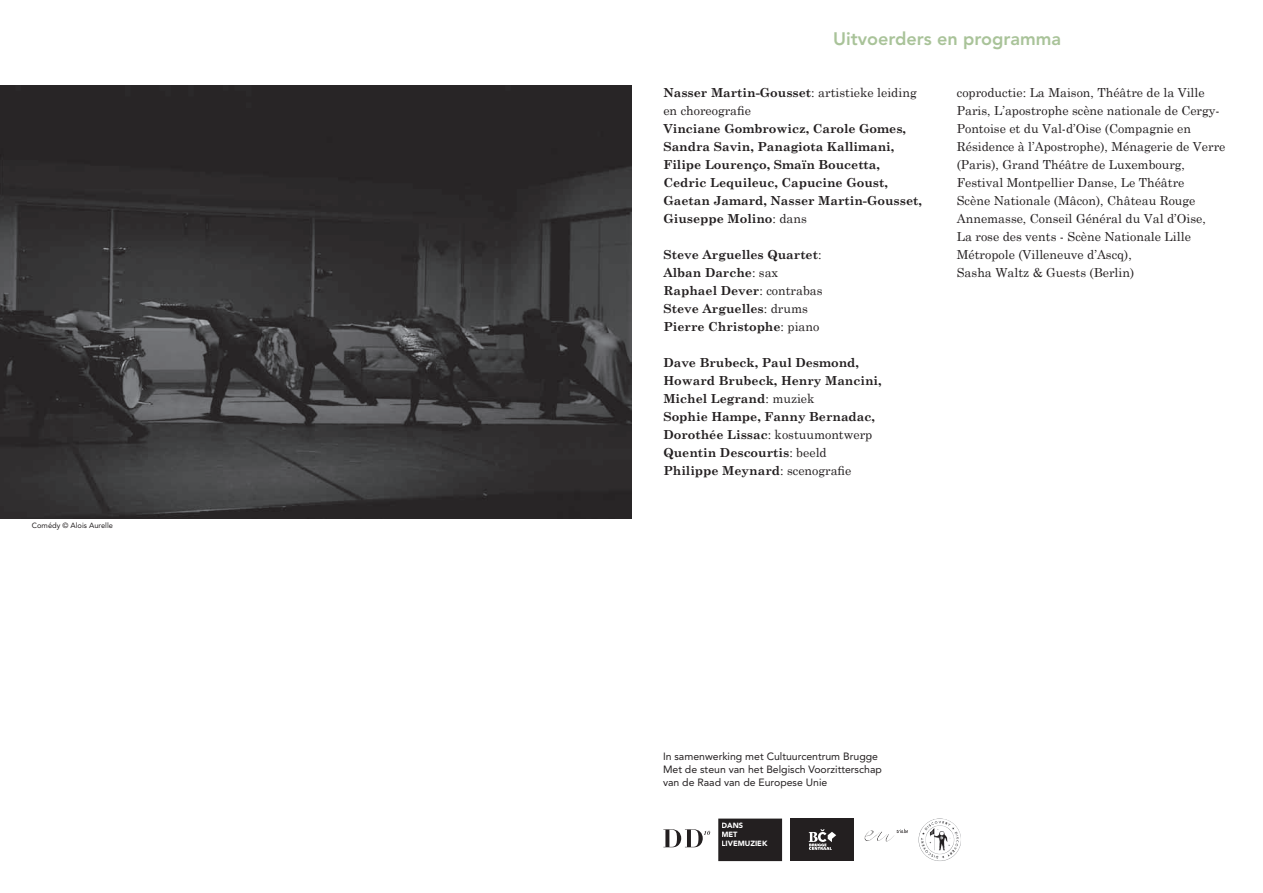
<style>
.page{position:relative;width:1263px;height:893px;background:#fff}
.page>*{position:absolute;margin:0;border:0;box-sizing:border-box;transform-origin:0 0}
.t1{font:800 18px "Avenir LT";color:#a9c399}
.t2{font:700 12.45px/18px "Century Schoolbook";color:#231f20}
.t3{font:12.45px/18px "Century Schoolbook";color:#231f20}
.t4{font:10.5px/12.8px "Avenir LT";color:#231f20}
.t5{font:7.5px "Avenir LT";color:#231f20}
.t6{font:900 7.5px/9px "Avenir LT";color:#fff}
.s1{font-weight:700}
.s2{font-weight:400}
</style>
<div class="page">
<div style="left:718px;top:819px;width:64px;height:42px;background:#231f20"></div>
<div style="left:722px;top:822px;width:21px;height:6px;background:#231f20"></div>
<div style="left:722px;top:831px;width:15px;height:6px;background:#231f20"></div>
<div style="left:722px;top:840px;width:45px;height:6px;background:#231f20"></div>
<svg style="left:864px;top:829px;width:44px;height:13px"></svg>
<div style="left:790px;top:818px;width:64px;height:43px;background:#231f20"></div>
<svg style="left:809px;top:829px;width:27px;height:21px"></svg>
<svg style="left:663px;top:829px;width:47px;height:18px"></svg>
<img style="left:0;top:85px;width:631px;height:433px">
<img style="left:918px;top:819px;width:43px;height:42px">
<p class="t5" style="left:32px;top:521px;width:83px">Comédy © Alois Aurelle</p>
<h1 class="t1" style="left:833px;top:28px;width:229px">Uitvoerders en programma</h1>
<p class="t3" style="left:663px;top:83px;width:255px"><span class="s1">Nasser Martin-Gousset</span>: artistieke leiding en choreografie</p>
<p class="t2" style="left:663px;top:119px;width:260px">Vinciane Gombrowicz, Carole Gomes, Sandra Savin, Panagiota Kallimani, Filipe Lourenço, Smaïn Boucetta, Cedric Lequileuc, Capucine Goust, Gaetan Jamard, Nasser Martin-Gousset, Giuseppe Molino<span class="s2">: dans</span></p>
<p class="t2" style="left:663px;top:245px;width:161px">Steve Arguelles Quartet<span class="s2">:<br></span>Alban Darche<span class="s2">: sax<br></span>Raphael Dever<span class="s2">: contrabas<br></span>Steve Arguelles<span class="s2">: drums<br></span>Pierre Christophe<span class="s2">: piano</span></p>
<p class="t2" style="left:663px;top:353px;width:220px">Dave Brubeck, Paul Desmond,<br>Howard Brubeck, Henry Mancini,<br>Michel Legrand<span class="s2">: muziek<br></span>Sophie Hampe, Fanny Bernadac,<br>Dorothée Lissac<span class="s2">: kostuumontwerp<br></span>Quentin Descourtis<span class="s2">: beeld<br></span>Philippe Meynard<span class="s2">: scenografie</span></p>
<p class="t3" style="left:957px;top:83px;width:270px">coproductie: La Maison, Théâtre de la Ville Paris, L’apostrophe scène nationale de Cergy-Pontoise et du Val-d’Oise (Compagnie en Résidence à l’Apostrophe), Ménagerie de Verre (Paris), Grand Théâtre de Luxembourg, Festival Montpellier Danse, Le Théâtre<br>Scène Nationale (Mâcon), Château Rouge Annemasse, Conseil Général du Val d’Oise,<br>La rose des vents - Scène Nationale Lille Métropole (Villeneuve d’Ascq),<br>Sasha Waltz &amp; Guests (Berlin)</p>
<p class="t4" style="left:663px;top:750px;width:220px">In samenwerking met Cultuurcentrum Brugge<br>Met de steun van het Belgisch Voorzitterschap van de Raad van de Europese Unie</p>
<p class="t6" style="left:721px;top:820px;width:47px">DANS<br>MET<br>LIVEMUZIEK</p>
</div>
